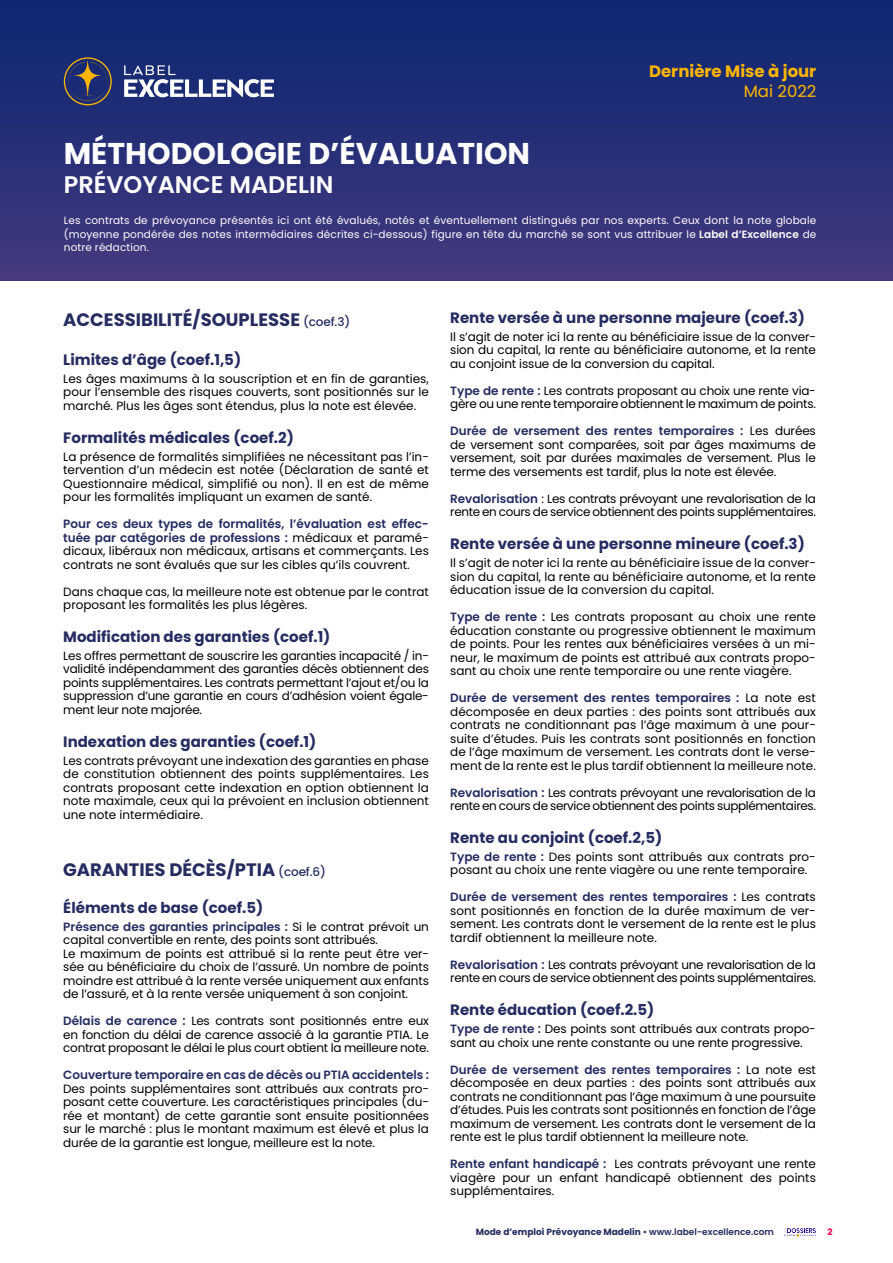
<style>
.page{position:relative;width:893px;height:1263px;background:#fff}
.page>*{position:absolute;margin:0;border:0;box-sizing:border-box;transform-origin:0 0}
.t1{font:700 30px "Poppins";color:#fff}
.t2{font:600 24px "Poppins";color:#fff}
.t3{font:700 18px "Poppins";color:#262c62}
.t4{font:700 16.5px "Poppins";color:#ffb500}
.t5{font:16.5px "Poppins";color:#ffb500}
.t6{font:700 15px "Poppins";color:#262c62}
.t7{font:12px/13.5px "Poppins";letter-spacing:-.01em;color:#000;text-align:justify}
.t8{font:12px/13.5px "Poppins";letter-spacing:-.03em;color:#000}
.t9{font:600 12px "Poppins";color:#262c62}
.t10{font:10.5px/13.5px "Poppins";letter-spacing:.01em;color:#fff;text-align:justify}
.t11{font:700 9px "Poppins";color:#262b61}
.t12{font:700 9px "Poppins";color:#ff0050}
.s1{font-weight:600}
.s2{font-weight:500;font-size:12px}
.s3{font-weight:600;color:#262c62}
</style>
<div class="page">
<img style="left:784px;top:1228px;width:32px;height:9px">
<div style="left:0;top:0;width:893px;height:281px;background:linear-gradient(to bottom,#0a2670,#44387e)"></div>
<svg style="left:64px;top:57px;width:48px;height:48px;background:#3f4160"></svg>
<svg style="left:124px;top:65px;width:150px;height:32px"></svg>
<h3 class="t4" style="left:649px;top:62px;width:169px">Dernière Mise à jour</h3>
<h3 class="t5" style="left:744px;top:81px;width:74px">Mai 2022</h3>
<h1 class="t1" style="left:64px;top:136px;width:468px">MÉTHODOLOGIE D’ÉVALUATION</h1>
<h2 class="t2" style="left:64px;top:171px;width:271px">PRÉVOYANCE MADELIN</h2>
<p class="t10" style="left:64px;top:214px;width:754px">Les contrats de prévoyance présentés ici ont été évalués, notés et éventuellement distingués par nos experts. Ceux dont la note globale (moyenne pondérée des notes intermédiaires décrites ci-dessous) figure en tête du marché se sont vus attribuer le <span class="s1">Label d’Excellence</span> de notre rédaction.</p>
<h3 class="t3" style="left:63px;top:309px;width:289px">ACCESSIBILITÉ/SOUPLESSE <span class="s2">(coef.3)</span></h3>
<p class="t6" style="left:63px;top:351px;width:179px">Limites d’âge (coef.1,5)</p>
<p class="t7" style="left:63px;top:372px;width:367px">Les âges maximums à la souscription et en fin de garanties, pour l’ensemble des risques couverts, sont positionnés sur le marché. Plus les âges sont étendus, plus la note est élevée.</p>
<p class="t6" style="left:63px;top:429px;width:232px">Formalités médicales (coef.2)</p>
<p class="t7" style="left:63px;top:450px;width:367px">La présence de formalités simplifiées ne nécessitant pas l’in&shy;tervention d’un médecin est notée (Déclaration de santé et Questionnaire médical, simplifié ou non). Il en est de même pour les formalités impliquant un examen de santé.</p>
<p class="t7" style="left:63px;top:517px;width:367px"><span class="s3">Pour ces deux types de formalités, l’évaluation est effec&shy;tuée par catégories de professions :</span> médicaux et paramé&shy;dicaux, libéraux non médicaux, artisans et commerçants. Les contrats ne sont évalués que sur les cibles qu’ils couvrent.</p>
<p class="t7" style="left:63px;top:585px;width:367px">Dans chaque cas, la meilleure note est obtenue par le contrat proposant les formalités les plus légères.</p>
<p class="t6" style="left:63px;top:628px;width:269px">Modification des garanties (coef.1)</p>
<p class="t7" style="left:63px;top:649px;width:367px">Les offres permettant de souscrire les garanties incapacité / in&shy;validité indépendamment des garanties décès obtiennent des points supplémentaires. Les contrats permettant l’ajout et/ou la suppression d’une garantie en cours d’adhésion voient égale&shy;ment leur note majorée.</p>
<p class="t6" style="left:63px;top:733px;width:255px">Indexation des garanties (coef.1)</p>
<p class="t7" style="left:63px;top:754px;width:367px">Les contrats prévoyant une indexation des garanties en phase de constitution obtiennent des points supplémentaires. Les contrats proposant cette indexation en option obtiennent la note maximale, ceux qui la prévoient en inclusion obtiennent une note intermédiaire.</p>
<h3 class="t3" style="left:63px;top:859px;width:264px">GARANTIES DÉCÈS/PTIA <span class="s2">(coef.6)</span></h3>
<p class="t6" style="left:63px;top:899px;width:201px">Éléments de base (coef.5)</p>
<p class="t7" style="left:63px;top:920px;width:367px;text-align:left"><span class="s3">Présence des garanties principales :</span> Si le contrat prévoit un capital convertible en rente, des points sont attribués.<br>Le maximum de points est attribué si la rente peut être ver&shy;sée au bénéficiaire du choix de l’assuré. Un nombre de points moindre est attribué à la rente versée uniquement aux enfants de l’assuré, et à la rente versée uniquement à son conjoint.</p>
<p class="t7" style="left:63px;top:1014px;width:367px"><span class="s3">Délais de carence :</span> Les contrats sont positionnés entre eux en fonction du délai de carence associé à la garantie PTIA. Le contrat proposant le délai le plus court obtient la meilleure note.</p>
<p class="t9" style="left:63px;top:1068px;width:367px">Couverture temporaire en cas de décès ou PTIA accidentels :</p>
<p class="t7" style="left:63px;top:1082px;width:367px">Des points supplémentaires sont attribués aux contrats pro&shy;posant cette couverture. Les caractéristiques principales (du&shy;rée et montant) de cette garantie sont ensuite positionnées sur le marché : plus le montant maximum est élevé et plus la durée de la garantie est longue, meilleure est la note.</p>
<p class="t6" style="left:450px;top:309px;width:356px">Rente versée à une personne majeure (coef.3)</p>
<p class="t7" style="left:450px;top:330px;width:367px">Il s’agit de noter ici la rente au bénéficiaire issue de la conver&shy;sion du capital, la rente au bénéficiaire autonome, et la rente au conjoint issue de la conversion du capital.</p>
<p class="t7" style="left:450px;top:384px;width:367px"><span class="s3">Type de rente :</span> Les contrats proposant au choix une rente via&shy;gère ou une rente temporaire obtiennent le maximum de points.</p>
<p class="t7" style="left:450px;top:424px;width:367px"><span class="s3">Durée de versement des rentes temporaires :</span> Les durées de versement sont comparées, soit par âges maximums de versement, soit par durées maximales de versement. Plus le terme des versements est tardif, plus la note est élevée.</p>
<p class="t8" style="left:450px;top:492px;width:367px"><span class="s3">Revalorisation</span> : Les contrats prévoyant une revalorisation de la rente en cours de service obtiennent des points supplémentaires.</p>
<p class="t6" style="left:450px;top:535px;width:356px">Rente versée à une personne mineure (coef.3)</p>
<p class="t7" style="left:450px;top:556px;width:367px">Il s’agit de noter ici la rente au bénéficiaire issue de la conver&shy;sion du capital, la rente au bénéficiaire autonome, et la rente éducation issue de la conversion du capital.</p>
<p class="t7" style="left:450px;top:610px;width:367px"><span class="s3">Type de rente :</span> Les contrats proposant au choix une rente éducation constante ou progressive obtiennent le maximum de points. Pour les rentes aux bénéficiaires versées à un mi&shy;neur, le maximum de points est attribué aux contrats propo&shy;sant au choix une rente temporaire ou une rente viagère.</p>
<p class="t7" style="left:450px;top:691px;width:367px"><span class="s3">Durée de versement des rentes temporaires :</span> La note est décomposée en deux parties : des points sont attribués aux contrats ne conditionnant pas l’âge maximum à une pour&shy;suite d’études. Puis les contrats sont positionnés en fonction de l’âge maximum de versement. Les contrats dont le verse&shy;ment de la rente est le plus tardif obtiennent la meilleure note.</p>
<p class="t8" style="left:450px;top:786px;width:367px"><span class="s3">Revalorisation :</span> Les contrats prévoyant une revalorisation de la rente en cours de service obtiennent des points supplémentaires.</p>
<p class="t6" style="left:450px;top:829px;width:214px">Rente au conjoint (coef.2,5)</p>
<p class="t7" style="left:450px;top:850px;width:367px"><span class="s3">Type de rente :</span> Des points sont attribués aux contrats pro&shy;posant au choix une rente viagère ou une rente temporaire.</p>
<p class="t7" style="left:450px;top:890px;width:367px"><span class="s3">Durée de versement des rentes temporaires :</span> Les contrats sont positionnés en fonction de la durée maximum de ver&shy;sement. Les contrats dont le versement de la rente est le plus tardif obtiennent la meilleure note.</p>
<p class="t8" style="left:450px;top:958px;width:367px"><span class="s3">Revalorisation :</span> Les contrats prévoyant une revalorisation de la rente en cours de service obtiennent des points supplémentaires.</p>
<p class="t6" style="left:450px;top:1001px;width:206px">Rente éducation (coef.2.5)</p>
<p class="t7" style="left:450px;top:1022px;width:367px"><span class="s3">Type de rente :</span> Des points sont attribués aux contrats propo&shy;sant au choix une rente constante ou une rente progressive.</p>
<p class="t7" style="left:450px;top:1063px;width:367px"><span class="s3">Durée de versement des rentes temporaires :</span> La note est décomposée en deux parties : des points sont attribués aux contrats ne conditionnant pas l’âge maximum à une poursuite d’études. Puis les contrats sont positionnés en fonction de l’âge maximum de versement. Les contrats dont le versement de la rente est le plus tardif obtiennent la meilleure note.</p>
<p class="t7" style="left:450px;top:1157px;width:367px"><span class="s3">Rente enfant handicapé :</span> Les contrats prévoyant une rente viagère pour un enfant handicapé obtiennent des points supplémentaires.</p>
<p class="t11" style="left:476px;top:1226px;width:300px">Mode d’emploi Prévoyance Madelin <span class="s1">• www.label-excellence.com</span></p>
<p class="t12" style="left:828px;top:1226px;width:7px">2</p>
</div>
